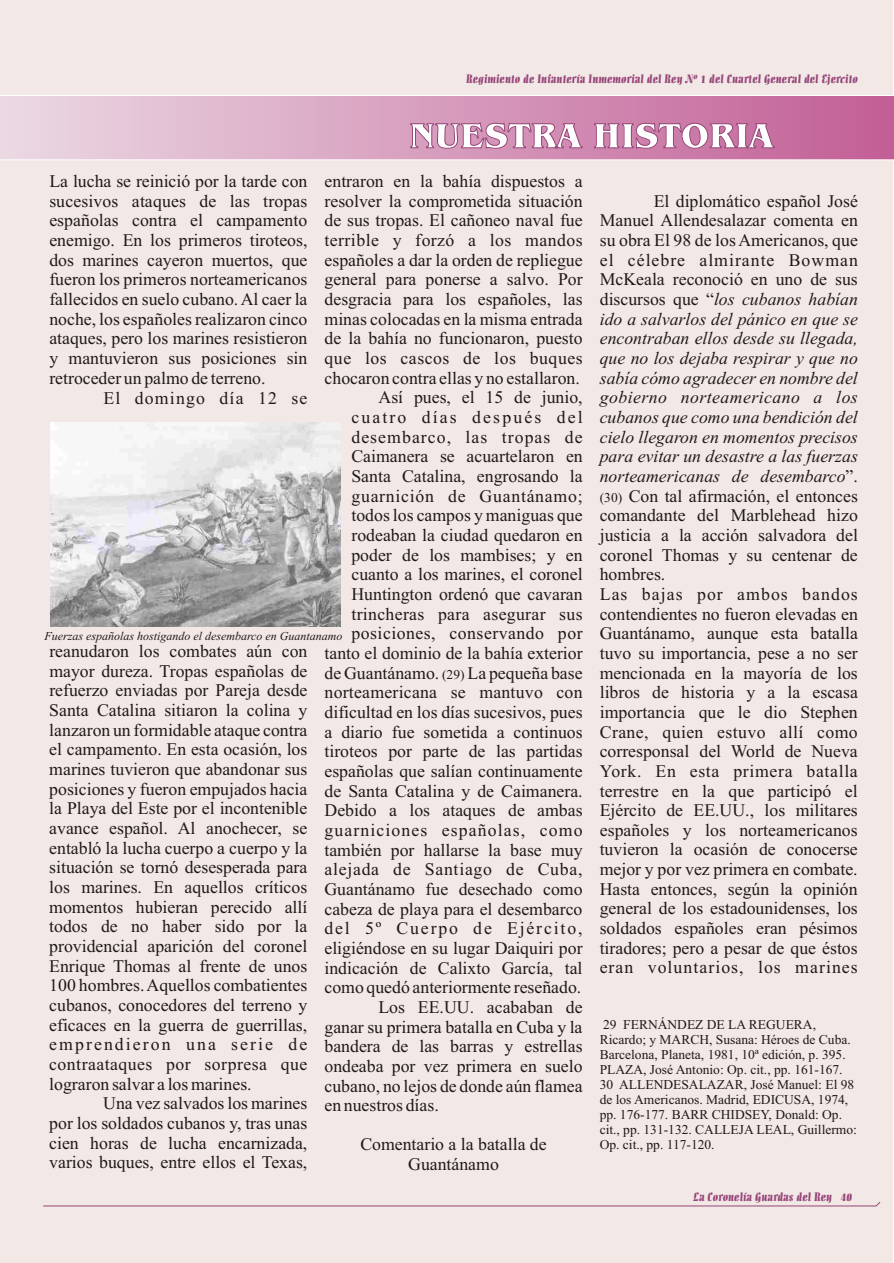
<style>
.page{position:relative;width:894px;height:1263px;background:#fff}
.page>*{position:absolute;margin:0;border:0;box-sizing:border-box;transform-origin:0 0}
.t1{font:700 36px "Benguiat IT Cby BT";color:#fff}
.t2{font:17.7px/19.6px "Times New Roman";color:#1f1a17}
.t3{font:italic 17.7px "Times New Roman";color:#1f1a17}
.t4{font:italic 17.7px "Times New Roman";letter-spacing:.025em;color:#1f1a17}
.t5{font:17.7px "Times New Roman";letter-spacing:.065em;color:#1f1a17}
.t6{font:13.5px "Times New Roman";color:#1f1a17}
.t7{font:12px "Allegro BT";color:#964578}
.t8{font:italic 12px "Times New Roman";color:#1f1a17}
.s1{font-style:italic}
.s2{font-style:normal}
.s3{font-size:13.5px}
.s4{font-size:17.7px}
</style>
<div class="page">
<div style="left:0;top:0;width:893px;height:1263px;background:#f2e8e6"></div>
<svg style="left:0;top:95px;width:894px;height:65px;background:#d79ebd"></svg>
<svg style="left:43px;top:1202px;width:838px;height:5px"></svg>
<img style="left:50px;top:423px;width:291px;height:203px">
<p class="t7" style="left:466px;top:74px;width:393px">Regimiento de Infantería Inmemorial del Rey Nº 1 del Cuartel General del Ejercito</p>
<h1 class="t1" style="left:409px;top:121px;width:366px">NUESTRA HISTORIA</h1>
<p class="t2" style="left:49px;top:173px;width:535px">La lucha se reinició por la tarde con entraron en la bahía dispuestos a sucesivos ataques de las tropas resolver la comprometida situación</p>
<p class="t2" style="left:49px;top:193px;width:810px;text-align:justify;text-indent:604px">El diplomático español José españolas contra el campamento de sus tropas. El cañoneo naval fue Manuel Allendesalazar comenta en enemigo. En los primeros tiroteos, terrible y forzó a los mandos su obra El 98 de los Americanos, que dos marines cayeron muertos, que españoles a dar la orden de repliegue el célebre almirante Bowman fueron los primeros norteamericanos general para ponerse a salvo. Por McKeala reconoció en uno de sus fallecidos en suelo cubano. Al caer la desgracia para los españoles, las discursos que “<span class="s1">los cubanos habían </span>noche, los españoles realizaron cinco minas colocadas en la misma entrada <span class="s1">ido a salvarlos del pánico en que se </span>ataques, pero los marines resistieron de la bahía no funcionaron, puesto <span class="s1">encontraban ellos desde su llegada, </span>y mantuvieron sus posiciones sin que los cascos de los buques <span class="s1">que no los dejaba respirar y que no </span>retroceder un palmo de terreno.</p>
<p class="t2" style="left:325px;top:370px;width:535px">chocaron contra ellas y no estallaron. <span class="s1">sabía cómo agradecer en nombre del</span></p>
<p class="t5" style="left:103px;top:391px;width:206px">El domingo día 12 se</p>
<p class="t4" style="left:379px;top:391px;width:481px"><span class="s2">Así pues, el 15 de junio,</span> gobierno norteamericano a los</p>
<p class="t3" style="left:351px;top:411px;width:508px"><span class="s2">cuatro días después del</span> cubanos que como una bendición del</p>
<p class="t3" style="left:351px;top:430px;width:508px"><span class="s2">desembarco, las tropas de</span> cielo llegaron en momentos precisos</p>
<p class="t3" style="left:351px;top:450px;width:508px"><span class="s2">Caimanera se acuartelaron en</span> para evitar un desastre a las fuerzas</p>
<p class="t2" style="left:351px;top:468px;width:508px">Santa Catalina, engrosando la <span class="s1">norteamericanas de desembarco</span>”.</p>
<p class="t2" style="left:351px;top:488px;width:508px">guarnición de Guantánamo; <span class="s3">(30)</span> Con tal afirmación, el entonces</p>
<p class="t2" style="left:351px;top:507px;width:508px">todos los campos y maniguas que comandante del Marblehead hizo</p>
<p class="t2" style="left:351px;top:527px;width:508px">rodeaban la ciudad quedaron en justicia a la acción salvadora del</p>
<p class="t2" style="left:351px;top:547px;width:508px">poder de los mambises; y en coronel Thomas y su centenar de</p>
<p class="t2" style="left:351px;top:566px;width:315px">cuanto a los marines, el coronel hombres.</p>
<p class="t2" style="left:351px;top:586px;width:508px">Huntington ordenó que cavaran Las bajas por ambos bandos</p>
<p class="t2" style="left:351px;top:606px;width:508px">trincheras para asegurar sus contendientes no fueron elevadas en</p>
<p class="t2" style="left:351px;top:625px;width:508px">posiciones, conservando por Guantánamo, aunque esta batalla</p>
<p class="t2" style="left:49px;top:645px;width:810px">reanudaron los combates aún con tanto el dominio de la bahía exterior tuvo su importancia, pese a no ser</p>
<p class="t2" style="left:49px;top:665px;width:810px">mayor dureza. Tropas españolas de de Guantánamo. <span class="s3">(29)</span> La pequeña base mencionada en la mayoría de los</p>
<p class="t2" style="left:49px;top:684px;width:810px">refuerzo enviadas por Pareja desde norteamericana se mantuvo con libros de historia y a la escasa</p>
<p class="t2" style="left:49px;top:704px;width:810px">Santa Catalina sitiaron la colina y dificultad en los días sucesivos, pues importancia que le dio Stephen</p>
<p class="t2" style="left:49px;top:723px;width:810px">lanzaron un formidable ataque contra a diario fue sometida a continuos Crane, quien estuvo allí como</p>
<p class="t2" style="left:49px;top:743px;width:810px">el campamento. En esta ocasión, los tiroteos por parte de las partidas corresponsal del World de Nueva</p>
<p class="t2" style="left:49px;top:763px;width:810px">marines tuvieron que abandonar sus españolas que salían continuamente York. En esta primera batalla</p>
<p class="t2" style="left:49px;top:782px;width:810px">posiciones y fueron empujados hacia de Santa Catalina y de Caimanera. terrestre en la que participó el</p>
<p class="t2" style="left:49px;top:802px;width:810px">la Playa del Este por el incontenible Debido a los ataques de ambas Ejército de EE.UU., los militares</p>
<p class="t2" style="left:49px;top:822px;width:810px">avance español. Al anochecer, se guarniciones españolas, como españoles y los norteamericanos</p>
<p class="t2" style="left:49px;top:841px;width:810px">entabló la lucha cuerpo a cuerpo y la también por hallarse la base muy tuvieron la ocasión de conocerse</p>
<p class="t2" style="left:49px;top:861px;width:810px">situación se tornó desesperada para alejada de Santiago de Cuba, mejor y por vez primera en combate.</p>
<p class="t2" style="left:49px;top:881px;width:810px">los marines. En aquellos críticos Guantánamo fue desechado como Hasta entonces, según la opinión</p>
<p class="t2" style="left:49px;top:900px;width:810px">momentos hubieran perecido allí cabeza de playa para el desembarco general de los estadounidenses, los</p>
<p class="t2" style="left:49px;top:920px;width:810px">todos de no haber sido por la del 5º Cuerpo de Ejército, soldados españoles eran pésimos</p>
<p class="t2" style="left:49px;top:940px;width:810px">providencial aparición del coronel eligiéndose en su lugar Daiquiri por tiradores; pero a pesar de que éstos</p>
<p class="t2" style="left:49px;top:959px;width:810px">Enrique Thomas al frente de unos indicación de Calixto García, tal eran voluntarios, los marines</p>
<p class="t2" style="left:49px;top:978px;width:534px">100 hombres. Aquellos combatientes como quedó anteriormente reseñado.</p>
<p class="t2" style="left:49px;top:997px;width:260px">cubanos, conocedores del terreno y</p>
<p class="t8" style="left:44px;top:631px;width:300px">Fuerzas españolas hostigando el desembarco en Guantanamo</p>
<p class="t2" style="left:49px;top:1000px;width:768px;line-height:17.9px;text-indent:329px">Los EE.UU. acababan de<br>eficaces en la guerra de guerrillas, ganar su primera batalla en Cuba y la <span class="s3">29 FERNÁNDEZ DE LA REGUERA,</span></p>
<p class="t6" style="left:600px;top:1035px;width:253px">Ricardo; y MARCH, Susana: Héroes de Cuba.</p>
<p class="t2" style="left:49px;top:1039px;width:798px;line-height:18.8px">emprendieron una serie de bandera de las barras y estrellas <sub>Barcelona,</sub> <sub>Planeta,</sub> <sub>1981,</sub> <sub>10ª</sub> <sub>edición,</sub> <sub>p.</sub> <sub>395. </sub>contraataques por sorpresa que ondeaba por vez primera en suelo <sub>PLAZA,</sub> <sub>José</sub> <sub>Antonio:</sub> <sub>Op.</sub> <sub>cit.,</sub> <sub>pp.</sub> <sub>161-167. </sub>lograron salvar a los marines.</p>
<p class="t6" style="left:324px;top:1080px;width:531px"><span class="s4">cubano, no lejos de donde aún flamea</span> 30 ALLENDESALAZAR, José Manuel: El 98</p>
<p class="t2" style="left:103px;top:1095px;width:206px">Una vez salvados los marines</p>
<p class="t6" style="left:600px;top:1095px;width:250px">de los Americanos. Madrid, EDICUSA, 1974,</p>
<p class="t2" style="left:324px;top:1097px;width:116px">en nuestros días.</p>
<p class="t6" style="left:600px;top:1110px;width:244px">pp. 176-177. BARR CHIDSEY, Donald: Op.</p>
<p class="t2" style="left:49px;top:1115px;width:260px">por los soldados cubanos y, tras unas</p>
<p class="t6" style="left:600px;top:1125px;width:259px">cit., pp. 131-132. CALLEJA LEAL, Guillermo:</p>
<p class="t2" style="left:49px;top:1135px;width:260px">cien horas de lucha encarnizada,</p>
<p class="t2" style="left:360px;top:1136px;width:188px">Comentario a la batalla de</p>
<p class="t6" style="left:600px;top:1140px;width:116px">Op. cit., pp. 117-120.</p>
<p class="t2" style="left:49px;top:1154px;width:260px">varios buques, entre ellos el Texas,</p>
<p class="t2" style="left:408px;top:1156px;width:92px">Guantánamo</p>
<p class="t7" style="left:694px;top:1192px;width:160px">La Coronelía Guardas del Rey 40</p>
</div>
